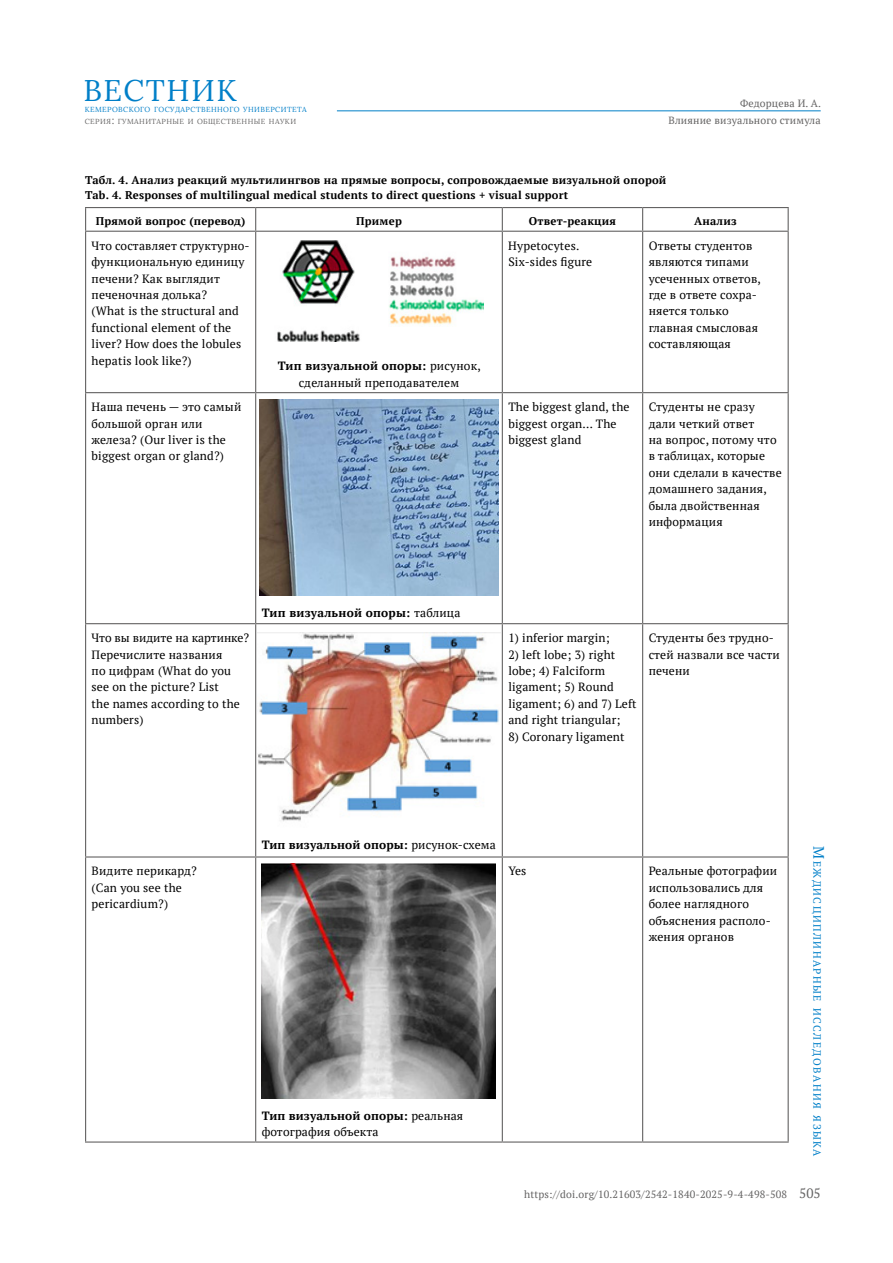
<style>
.page{position:relative;width:893px;height:1263px;background:#fff}
.page>*{position:absolute;margin:0;border:0;box-sizing:border-box;transform-origin:0 0}
.t1{font:29.85px "Lora";letter-spacing:.05em;color:#007fc8}
.t2{font:13.5px "PT Serif";color:#646363}
.t3{font:12px/16.5px "PT Serif";letter-spacing:.015em;color:#000}
.t4{font:700 12px "PT Serif";letter-spacing:.01em;color:#000}
.t5{font:700 11.25px/15px "PT Serif";letter-spacing:.02em;color:#000}
.t6{font:10.5px/17.7px "PT Serif";letter-spacing:.015em;color:#646363;text-align:right}
.t7{font:10.5px "PT Serif";letter-spacing:.145em;color:#007fc8}
.t8{font:7.35px/12.6px "Lora";letter-spacing:.055em;color:#007fc8}
.s1{color:#646363}
.s2{font-size:10.5px;color:#646363}
.s3{font-weight:700}
.s4{font-weight:400}
.s5{font-size:15px}
</style>
<div class="page">
<hr style="left:337px;top:111px;width:484px;height:1px;background:#007fc8">
<hr style="left:85px;top:207px;width:171px;height:1px;background:#646363">
<svg style="left:85px;top:208px;width:1px;height:23px"></svg>
<hr style="left:256px;top:207px;width:246px;height:1px;background:#646363">
<svg style="left:255px;top:208px;width:1px;height:23px"></svg>
<hr style="left:502px;top:207px;width:141px;height:1px;background:#646363">
<svg style="left:502px;top:208px;width:1px;height:23px"></svg>
<hr style="left:643px;top:207px;width:146px;height:1px;background:#646363">
<svg style="left:642px;top:208px;width:1px;height:23px"></svg>
<svg style="left:788px;top:208px;width:1px;height:23px"></svg>
<hr style="left:85px;top:231px;width:171px;height:1px;background:#646363">
<hr style="left:85px;top:232px;width:1px;height:160px;background:#646363">
<hr style="left:256px;top:231px;width:246px;height:1px;background:#646363">
<hr style="left:255px;top:232px;width:1px;height:160px;background:#646363">
<hr style="left:502px;top:231px;width:141px;height:1px;background:#646363">
<hr style="left:502px;top:232px;width:1px;height:160px;background:#646363">
<hr style="left:643px;top:231px;width:146px;height:1px;background:#646363">
<hr style="left:642px;top:232px;width:1px;height:160px;background:#646363">
<hr style="left:788px;top:232px;width:1px;height:160px;background:#646363">
<hr style="left:85px;top:392px;width:171px;height:1px;background:#646363">
<hr style="left:85px;top:393px;width:1px;height:230px;background:#646363">
<hr style="left:256px;top:392px;width:246px;height:1px;background:#646363">
<hr style="left:255px;top:393px;width:1px;height:230px;background:#646363">
<hr style="left:502px;top:392px;width:141px;height:1px;background:#646363">
<hr style="left:502px;top:393px;width:1px;height:230px;background:#646363">
<hr style="left:643px;top:392px;width:146px;height:1px;background:#646363">
<hr style="left:642px;top:393px;width:1px;height:230px;background:#646363">
<hr style="left:788px;top:393px;width:1px;height:230px;background:#646363">
<hr style="left:85px;top:623px;width:171px;height:1px;background:#646363">
<hr style="left:85px;top:624px;width:1px;height:232px;background:#646363">
<hr style="left:256px;top:623px;width:246px;height:1px;background:#646363">
<hr style="left:255px;top:624px;width:1px;height:232px;background:#646363">
<hr style="left:502px;top:623px;width:141px;height:1px;background:#646363">
<hr style="left:502px;top:624px;width:1px;height:232px;background:#646363">
<hr style="left:643px;top:623px;width:146px;height:1px;background:#646363">
<hr style="left:642px;top:624px;width:1px;height:232px;background:#646363">
<hr style="left:788px;top:624px;width:1px;height:232px;background:#646363">
<hr style="left:85px;top:856px;width:171px;height:1px;background:#646363">
<hr style="left:85px;top:857px;width:1px;height:284px;background:#646363">
<hr style="left:256px;top:856px;width:246px;height:1px;background:#646363">
<hr style="left:255px;top:857px;width:1px;height:284px;background:#646363">
<hr style="left:502px;top:856px;width:141px;height:1px;background:#646363">
<hr style="left:502px;top:857px;width:1px;height:284px;background:#646363">
<hr style="left:643px;top:856px;width:146px;height:1px;background:#646363">
<hr style="left:642px;top:857px;width:1px;height:284px;background:#646363">
<hr style="left:788px;top:857px;width:1px;height:284px;background:#646363">
<hr style="left:85px;top:1141px;width:171px;height:1px;background:#646363">
<hr style="left:256px;top:1141px;width:246px;height:1px;background:#646363">
<hr style="left:502px;top:1141px;width:141px;height:1px;background:#646363">
<hr style="left:643px;top:1141px;width:146px;height:1px;background:#646363">
<img style="left:277px;top:241px;width:206px;height:101px">
<img style="left:260px;top:400px;width:238px;height:196px">
<img style="left:258px;top:632px;width:242px;height:189px">
<img style="left:262px;top:863px;width:234px;height:236px">
<h1 class="t1" style="left:83px;top:68px;width:155px">ВЕСТНИК</h1>
<p class="t8" style="left:85px;top:102px;width:223px">кемеровского государственного университета <span class="s1">серия</span><span class="s2">:</span> <span class="s1">гуманитарные и общественные науки</span></p>
<p class="t6" style="left:668px;top:94px;width:154px">Федорцева И. А.<br>Влияние визуального стимула</p>
<p class="t5" style="left:85px;top:172px;width:583px">Табл. 4. Анализ реакций мультилингвов на прямые вопросы, сопровождаемые визуальной опорой<br>Tab. 4. Responses of multilingual medical students to direct questions + visual support</p>
<p class="t5" style="left:96px;top:214px;width:151px">Прямой вопрос (перевод)</p>
<p class="t5" style="left:356px;top:214px;width:47px">Пример</p>
<p class="t5" style="left:529px;top:214px;width:89px">Ответ-реакция</p>
<p class="t5" style="left:694px;top:214px;width:44px">Анализ</p>
<p class="t3" style="left:92px;top:237px;width:160px">Что составляет структурно&shy;функциональную единицу печени? Как выглядит печеночная долька?<br>(What is the structural and functional element of the liver? How does the lobules hepatis look like?)</p>
<p class="t3" style="left:508px;top:237px;width:85px">Hypetocytes.<br>Six-sides figure</p>
<p class="t3" style="left:649px;top:237px;width:114px">Ответы студентов являются типами усеченных ответов, где в ответе сохра&shy;няется только главная смысловая составляющая</p>
<p class="t3" style="left:278px;top:358px;width:205px;text-align:center"><span class="s3">Тип визуальной опоры:</span> рисунок, сделанный преподавателем</p>
<p class="t3" style="left:92px;top:398px;width:151px">Наша печень — это самый большой орган или железа? (Our liver is the biggest organ or gland?)</p>
<p class="t3" style="left:92px;top:629px;width:159px">Что вы видите на картинке?<br>Перечислите названия<br>по цифрам (What do you see on the picture? List<br>the names according to the numbers)</p>
<p class="t4" style="left:262px;top:604px;width:200px">Тип визуальной опоры: <span class="s4">таблица</span></p>
<p class="t3" style="left:508px;top:398px;width:123px">The biggest gland, the biggest organ… The biggest gland</p>
<p class="t3" style="left:649px;top:398px;width:135px">Студенты не сразу дали четкий ответ<br>на вопрос, потому что в таблицах, которые они сделали в качестве домашнего задания, была двойственная информация</p>
<p class="t3" style="left:508px;top:629px;width:103px">1) inferior margin;</p>
<p class="t3" style="left:508px;top:646px;width:130px">2) left lobe; 3) right lobe; 4) Falciform ligament; 5) Round ligament; 6) and 7) Left and right triangular;</p>
<p class="t3" style="left:508px;top:728px;width:118px">8) Coronary ligament</p>
<p class="t3" style="left:649px;top:629px;width:133px">Студенты без трудно&shy;стей назвали все части печени</p>
<p class="t3" style="left:92px;top:863px;width:107px">Видите перикард? (Can you see the pericardium?)</p>
<p class="t4" style="left:262px;top:836px;width:236px">Тип визуальной опоры: <span class="s4">рисунок-схема</span></p>
<p class="t3" style="left:508px;top:863px;width:20px">Yes</p>
<p class="t3" style="left:649px;top:863px;width:130px">Реальные фотографии использовались для более наглядного объяснения располо&shy;жения органов</p>
<p class="t3" style="left:262px;top:1107px;width:203px"><span class="s3">Тип визуальной опоры:</span> реальная фотография объекта</p>
<p class="t6" style="left:524px;top:1185px;width:265px">https://doi.org/10.21603/2542-1840-2025-9-4-498-508</p>
<p class="t7" style="left:824px;top:846px;width:312px;rotate:90deg"><span class="s5">М</span>еждисциплинарные исследования языка</p>
<p class="t2" style="left:799px;top:1184px;width:23px">505</p>
</div>
